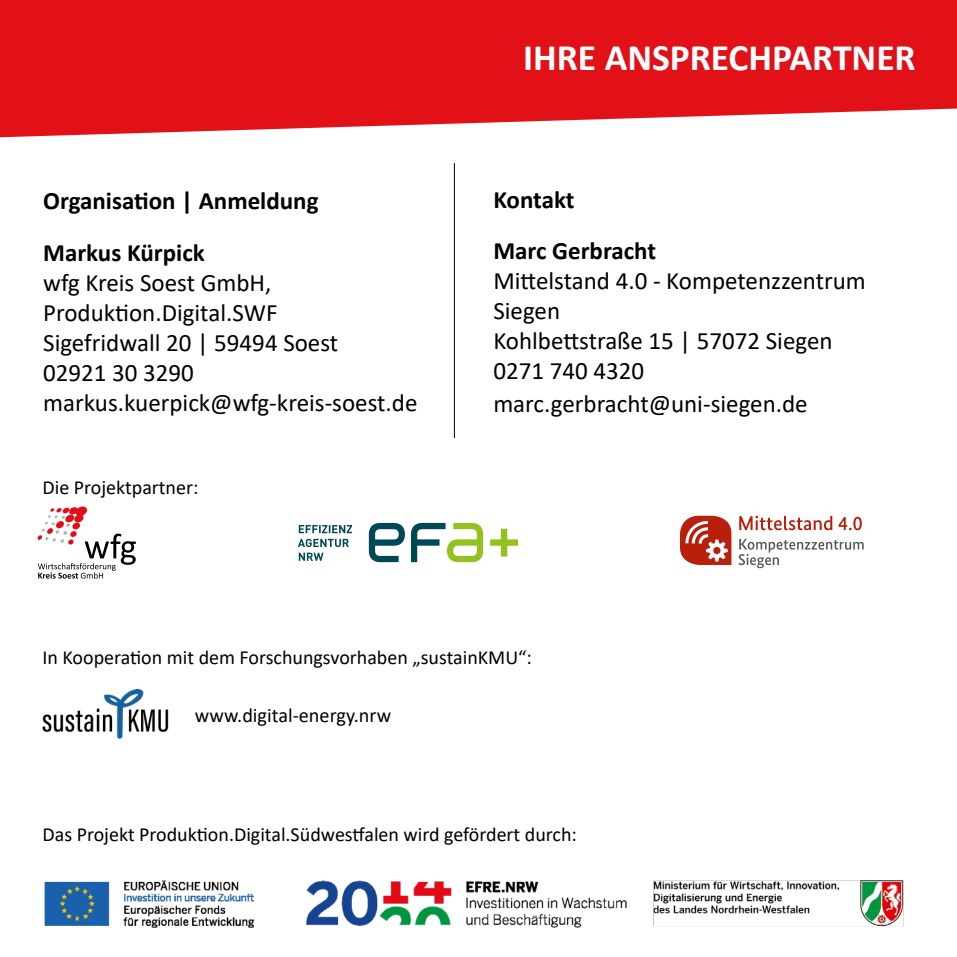
<style>
.page{position:relative;width:957px;height:957px;background:#fff}
.page>*{position:absolute;margin:0;border:0;box-sizing:border-box;transform-origin:0 0}
.t1{font:700 37.5px "Calibri";color:#fff}
.t2{font:25px/30px "Calibri";color:#000}
.t3{font:700 25px/51.2px "Calibri";color:#000}
.t4{font:20.25px "Calibri";color:#000}
.t5{font:20px "Calibri";color:#000}
</style>
<div class="page">
<svg style="left:0;top:0;width:957px;height:137px;background:#e4282e"></svg>
<svg style="left:38px;top:506px;width:98px;height:72px"></svg>
<svg style="left:739px;top:516px;width:123px;height:14px"></svg>
<svg style="left:738px;top:539px;width:125px;height:29px"></svg>
<svg style="left:680px;top:516px;width:51px;height:49px"></svg>
<svg style="left:298px;top:539px;width:51px;height:22px"></svg>
<svg style="left:299px;top:525px;width:53px;height:8px"></svg>
<svg style="left:369px;top:523px;width:149px;height:39px"></svg>
<img style="left:43px;top:689px;width:126px;height:50px">
<hr style="left:454px;top:163px;width:1px;height:275px;background:#000">
<img style="left:44px;top:880px;width:860px;height:48px">
<p class="t3" style="left:43px;top:175px;width:277px">Organisation | Anmeldung<br>Markus Kürpick</p>
<p class="t2" style="left:43px;top:267px;width:376px">wfg Kreis Soest GmbH,<br>Produktion.Digital.SWF<br>Sigefridwall 20 | 59494 Soest<br>02921 30 3290 markus.kuerpick@wfg-kreis-soest.de</p>
<p class="t5" style="left:43px;top:473px;width:157px">Die Projektpartner:</p>
<h1 class="t1" style="left:523px;top:31px;width:394px">IHRE ANSPRECHPARTNER</h1>
<p class="t3" style="left:493px;top:173px;width:164px">Kontakt<br>Marc Gerbracht</p>
<p class="t2" style="left:493px;top:265px;width:374px">Mittelstand 4.0 - Kompetenzzentrum<br>Siegen<br>Kohlbettstraße 15 | 57072 Siegen<br>0271 740 4320</p>
<p class="t2" style="left:493px;top:388px;width:316px">marc.gerbracht@uni-siegen.de</p>
<p class="t5" style="left:43px;top:643px;width:491px">In Kooperation mit dem Forschungsvorhaben „sustainKMU“:</p>
<p class="t4" style="left:195px;top:701px;width:198px">www.digital-energy.nrw</p>
<p class="t5" style="left:43px;top:820px;width:536px">Das Projekt Produktion.Digital.Südwestfalen wird gefördert durch:</p>
</div>
